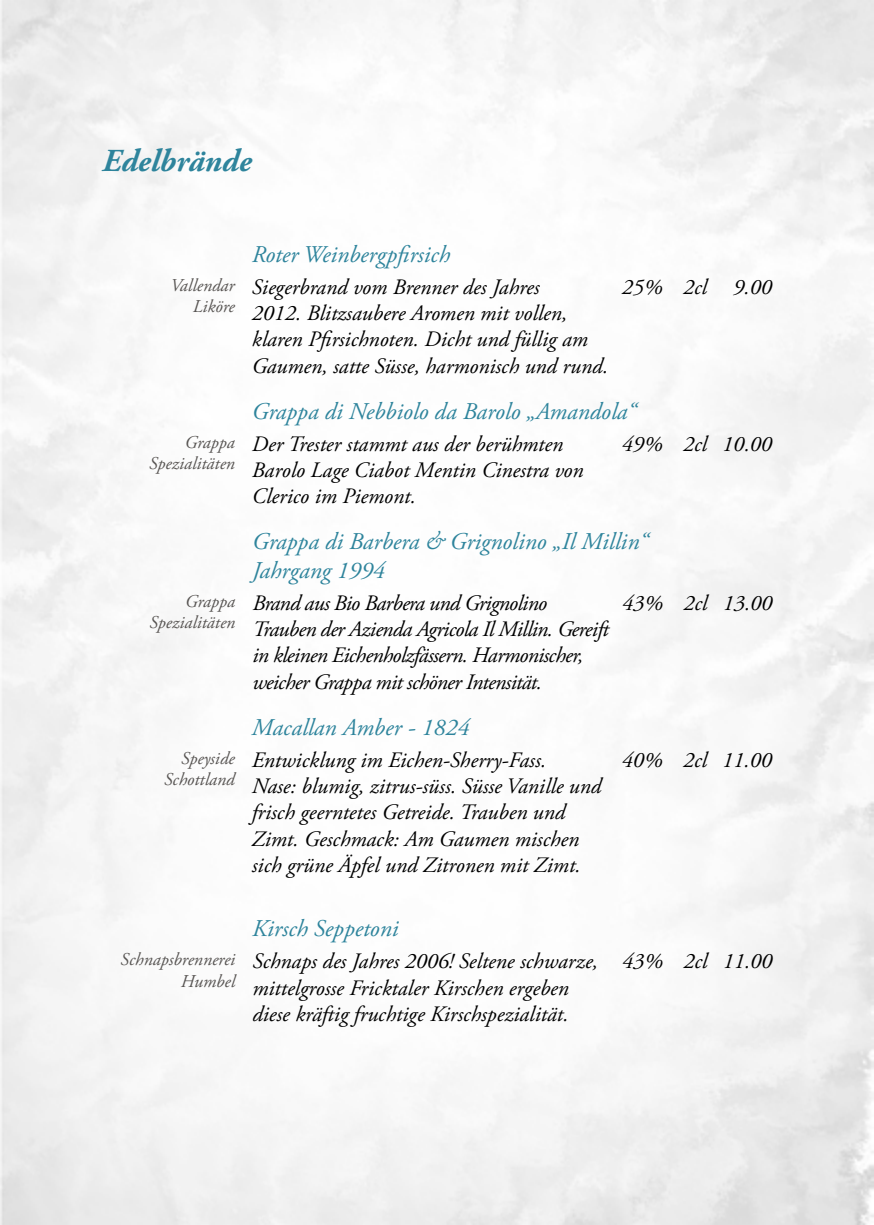
<style>
.page{position:relative;width:874px;height:1225px;background:#fff}
.page>*{position:absolute;margin:0;border:0;box-sizing:border-box;transform-origin:0 0}
.t1{font:italic 700 32px "Adobe Garamond Pro";color:#2e849c}
.t2{font:italic 24px/28.8px "Adobe Garamond Pro";color:#2e849c}
.t3{font:italic 22px/26.4px "Adobe Garamond Pro";color:#000}
.t4{font:italic 22px/26.4px "Adobe Garamond Pro";letter-spacing:-.03em;color:#000}
.t5{font:italic 18px/21.6px "Adobe Garamond Pro";color:#575452;text-align:right}
</style>
<div class="page">
<h1 class="t1" style="left:102px;top:142px;width:151px">Edelbrände</h1>
<p class="t2" style="left:251px;top:240px;width:200px">Roter Weinbergpfirsich</p>
<p class="t5" style="left:170px;top:275px;width:66px">Vallendar<br>Liköre</p>
<p class="t3" style="left:252px;top:274px;width:357px">Siegerbrand vom Brenner des Jahres<br>2012. Blitzsaubere Aromen mit vollen, klaren Pfirsichnoten. Dicht und füllig am Gaumen, satte Süsse, harmonisch und rund.</p>
<p class="t3" style="left:621px;top:274px;width:151px">25% 2cl 9.00</p>
<p class="t2" style="left:252px;top:397px;width:386px">Grappa di Nebbiolo da Barolo „Amandola“</p>
<p class="t5" style="left:149px;top:431px;width:87px">Grappa<br>Spezialitäten</p>
<p class="t3" style="left:252px;top:431px;width:333px">Der Trester stammt aus der berühmten<br>Barolo Lage Ciabot Mentin Cinestra von<br>Clerico im Piemont.</p>
<p class="t3" style="left:621px;top:431px;width:151px">49% 2cl 10.00</p>
<p class="t2" style="left:252px;top:528px;width:397px">Grappa di Barbera &amp; Grignolino „Il Millin“<br>Jahrgang 1994</p>
<p class="t5" style="left:149px;top:590px;width:87px">Grappa<br>Spezialitäten</p>
<p class="t4" style="left:252px;top:590px;width:358px">Brand aus Bio Barbera und Grignolino Trauben der Azienda Agricola Il Millin. Gereift in kleinen Eichenholzfässern. Harmonischer, weicher Grappa mit schöner Intensität.</p>
<p class="t3" style="left:622px;top:590px;width:151px">43% 2cl 13.00</p>
<p class="t2" style="left:251px;top:713px;width:219px">Macallan Amber - 1824</p>
<p class="t5" style="left:164px;top:747px;width:72px">Speyside<br>Schottland</p>
<p class="t3" style="left:252px;top:747px;width:351px">Entwicklung im Eichen-Sherry-Fass.<br>Nase: blumig, zitrus-süss. Süsse Vanille und frisch geerntetes Getreide. Trauben und Zimt. Geschmack: Am Gaumen mischen sich grüne Äpfel und Zitronen mit Zimt.</p>
<p class="t3" style="left:621px;top:747px;width:151px">40% 2cl 11.00</p>
<p class="t2" style="left:252px;top:915px;width:147px">Kirsch Seppetoni</p>
<p class="t5" style="left:120px;top:949px;width:116px">Schnapsbrennerei<br>Humbel</p>
<p class="t3" style="left:252px;top:948px;width:347px">Schnaps des Jahres 2006! Seltene schwarze, mittelgrosse Fricktaler Kirschen ergeben diese kräftig fruchtige Kirschspezialität.</p>
<p class="t3" style="left:622px;top:948px;width:151px">43% 2cl 11.00</p>
</div>
